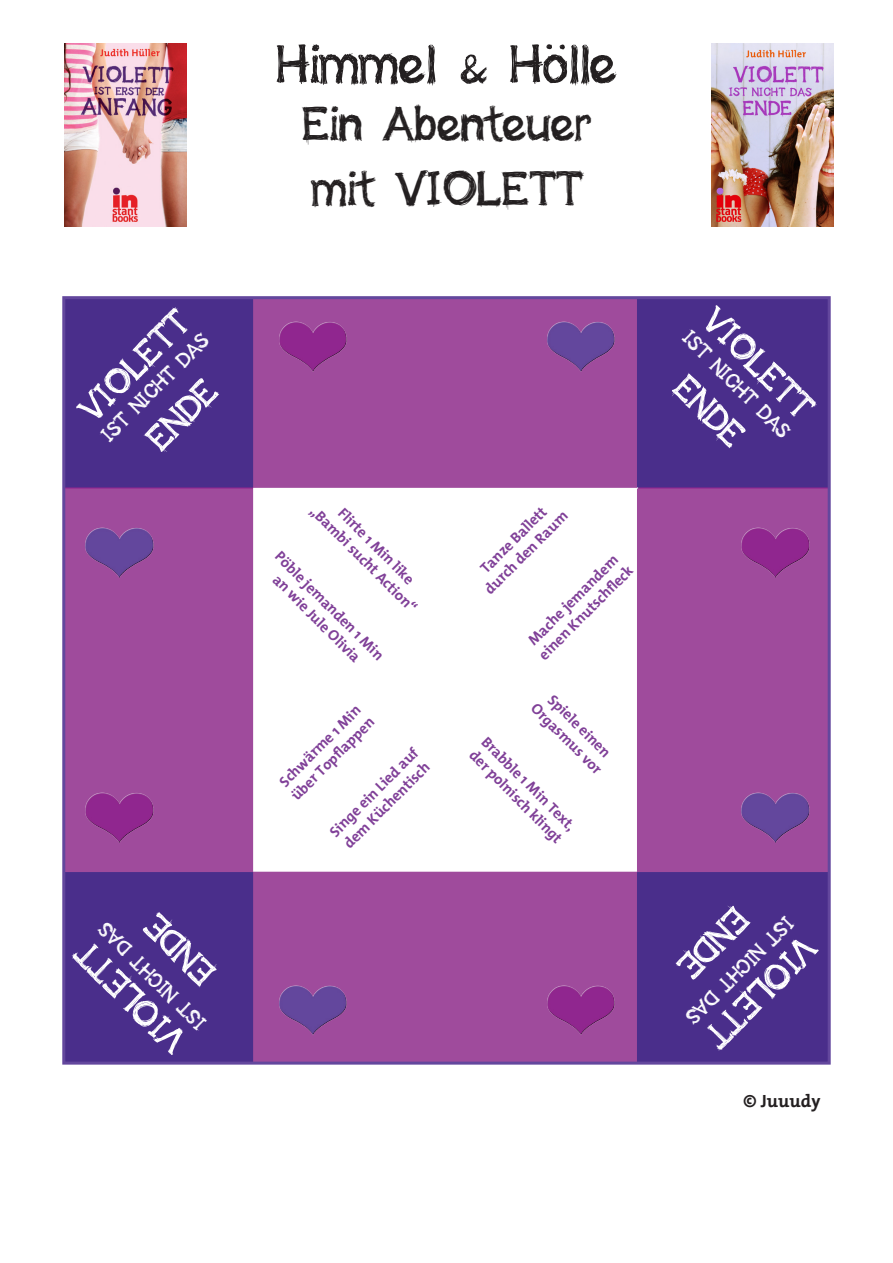
<style>
.page{position:relative;width:893px;height:1263px;background:#fff}
.page>*{position:absolute;margin:0;border:0;box-sizing:border-box;transform-origin:0 0}
.t1{font:54px "Feirada Fruta";color:#231f20}
.t2{font:48px "Feirada Fruta";color:#231f20}
.t3{font:36px "Feirada Fruta";color:#fff}
.t4{font:21px "Feirada Fruta";color:#fff}
.t5{font:700 18px "The Mix";color:#231f20}
.t6{font:700 15px/18px "The Mix";color:#804098}
</style>
<div class="page">
<img style="left:66px;top:300px;width:761px;height:760px">
<div style="left:62px;top:296px;width:769px;height:768px;border:3px solid #63479d"></div>
<img style="left:276px;top:315px;width:76px;height:63px">
<img style="left:544px;top:315px;width:76px;height:63px">
<img style="left:82px;top:521px;width:77px;height:63px">
<img style="left:738px;top:521px;width:76px;height:63px">
<img style="left:82px;top:785px;width:77px;height:64px">
<img style="left:738px;top:785px;width:76px;height:64px">
<img style="left:276px;top:978px;width:76px;height:64px">
<img style="left:544px;top:978px;width:76px;height:64px">
<img style="left:64px;top:44px;width:123px;height:182px">
<img style="left:711px;top:44px;width:123px;height:182px">
<p class="t3" style="left:72px;top:402px;width:142px;rotate:-45deg">VIOLETT</p>
<p class="t4" style="left:98px;top:429px;width:143px;rotate:-45deg">IST NICHT DAS</p>
<p class="t3" style="left:141px;top:429px;width:84px;rotate:-45deg">ENDE</p>
<p class="t3" style="left:194px;top:990px;width:84px;rotate:-135deg">ENDE</p>
<p class="t4" style="left:194px;top:1033px;width:143px;rotate:-135deg">IST NICHT DAS</p>
<p class="t3" style="left:166px;top:1059px;width:142px;rotate:-135deg">VIOLETT</p>
<p class="t1" style="left:279px;top:36px;width:341px">Himmel &amp; Hölle</p>
<p class="t2" style="left:305px;top:99px;width:289px">Ein Abenteuer</p>
<p class="t2" style="left:313px;top:164px;width:272px">mit VIOLETT</p>
<p class="t6" style="left:347px;top:504px;width:102px;rotate:45deg">Flirte 1 Min like</p>
<p class="t6" style="left:468px;top:572px;width:112px;text-align:center;rotate:-45deg">Tanze Ballett durch den Raum</p>
<p class="t6" style="left:319px;top:501px;width:145px;rotate:45deg">„Bambi sucht Action“</p>
<p class="t6" style="left:284px;top:547px;width:148px;text-align:center;rotate:45deg">Pöble jemanden 1 Min an wie Jule Olivia</p>
<p class="t6" style="left:522px;top:638px;width:128px;rotate:-45deg">Mache jemandem einen Knutschfleck</p>
<p class="t6" style="left:274px;top:778px;width:113px;rotate:-45deg">Schwärme 1 Min über Topflappen</p>
<p class="t6" style="left:325px;top:828px;width:120px;rotate:-45deg">Singe ein Lied auf dem Küchentisch</p>
<p class="t6" style="left:557px;top:690px;width:83px;rotate:45deg">Spiele einen</p>
<p class="t6" style="left:540px;top:699px;width:95px;rotate:45deg">Orgasmus vor</p>
<p class="t6" style="left:491px;top:732px;width:127px;rotate:45deg">Brabble 1 Min Text,</p>
<p class="t6" style="left:479px;top:746px;width:126px;rotate:45deg">der polnisch klingt</p>
<p class="t3" style="left:722px;top:301px;width:142px;rotate:45deg">VIOLETT</p>
<p class="t4" style="left:695px;top:327px;width:143px;rotate:45deg">IST NICHT DAS</p>
<p class="t3" style="left:694px;top:370px;width:84px;rotate:45deg">ENDE</p>
<p class="t3" style="left:754px;top:928px;width:84px;rotate:135deg">ENDE</p>
<p class="t4" style="left:796px;top:929px;width:143px;rotate:135deg">IST NICHT DAS</p>
<p class="t3" style="left:823px;top:956px;width:142px;rotate:135deg">VIOLETT</p>
<p class="t5" style="left:743px;top:1085px;width:79px">© Juuudy</p>
</div>
